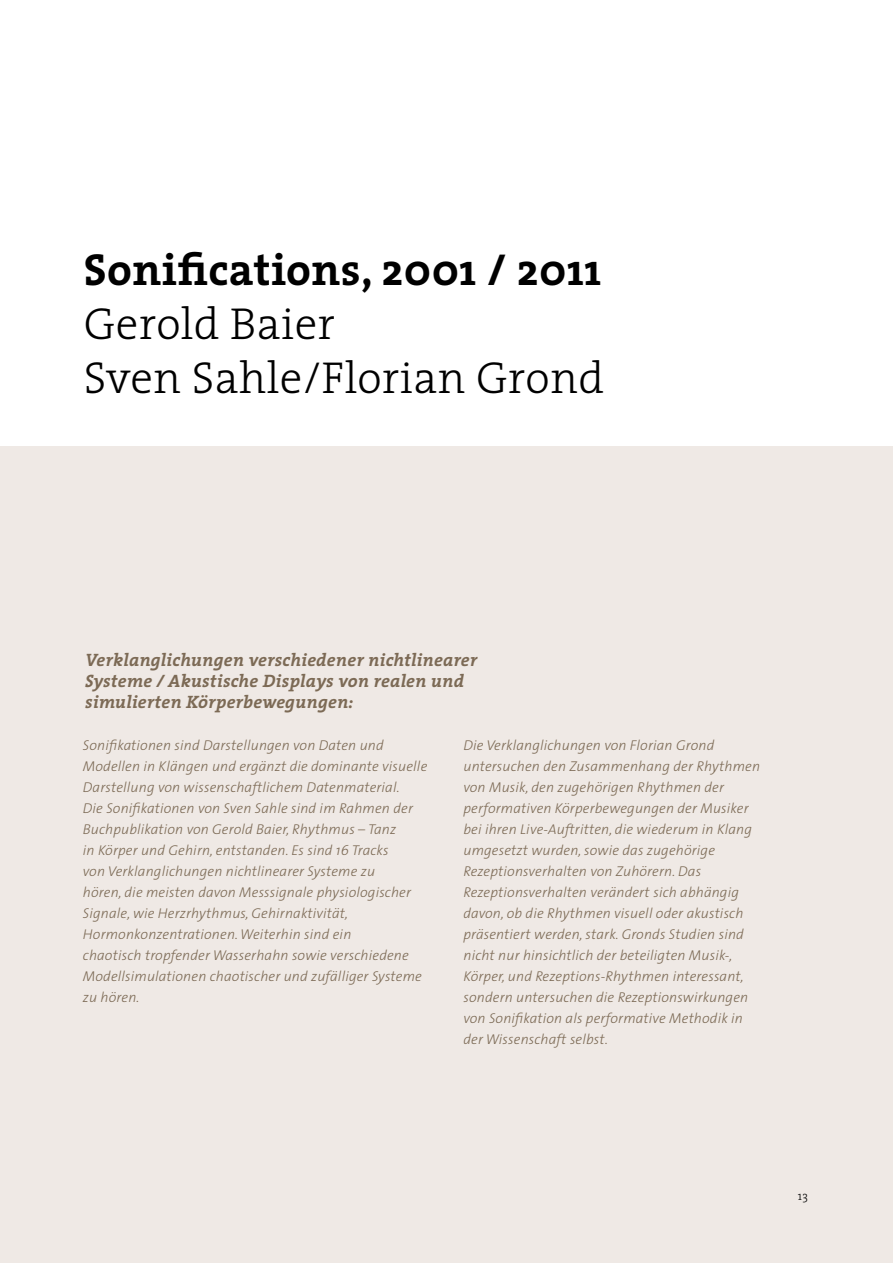
<style>
.page{position:relative;width:893px;height:1263px;background:#fff}
.page>*{position:absolute;margin:0;border:0;box-sizing:border-box;transform-origin:0 0}
.t1{font:300 45px/54px "The Serif";letter-spacing:.01em;color:#000}
.t2{font:700 45px "The Serif";letter-spacing:.01em;color:#000}
.t3{font:italic 700 18px/21px "The Serif";letter-spacing:.01em;color:#7c6a55}
.t4{font:italic 300 14.25px/21px "The Sans";letter-spacing:.01em;color:#7c6a55}
.t5{font:300 12px "The Serif";color:#000}
</style>
<div class="page">
<div style="left:0;top:446px;width:893px;height:817px;background:#efe9e5"></div>
<h1 class="t2" style="left:84px;top:232px;width:519px">Sonifications, 2001 / 2011</h1>
<h1 class="t1" style="left:84px;top:295px;width:521px">Gerold Baier<br>Sven Sahle/Florian Grond</h1>
<p class="t3" style="left:85px;top:649px;width:394px">Verklanglichungen verschiedener nichtlinearer<br>Systeme / Akustische Displays von realen und simulierten Körperbewegungen:</p>
<p class="t4" style="left:83px;top:735px;width:346px">Sonifikationen sind Darstellungen von Daten und Modellen in Klängen und ergänzt die dominante visuelle Darstellung von wissenschaftlichem Datenmaterial.<br>Die Sonifikationen von Sven Sahle sind im Rahmen der Buchpublikation von Gerold Baier, Rhythmus – Tanz<br>in Körper und Gehirn, entstanden. Es sind 16 Tracks<br>von Verklanglichungen nichtlinearer Systeme zu<br>hören, die meisten davon Messsignale physiologischer Signale, wie Herzrhythmus, Gehirnaktivität, Hormonkonzentrationen. Weiterhin sind ein<br>chaotisch tropfender Wasserhahn sowie verschiedene Modellsimulationen chaotischer und zufälliger Systeme zu hören.</p>
<p class="t4" style="left:463px;top:735px;width:298px">Die Verklanglichungen von Florian Grond untersuchen den Zusammenhang der Rhythmen von Musik, den zugehörigen Rhythmen der performativen Körperbewegungen der Musiker bei ihren Live-Auftritten, die wiederum in Klang umgesetzt wurden, sowie das zugehörige Rezeptionsverhalten von Zuhörern. Das Rezeptionsverhalten verändert sich abhängig davon, ob die Rhythmen visuell oder akustisch präsentiert werden, stark. Gronds Studien sind nicht nur hinsichtlich der beteiligten Musik-, Körper, und Rezeptions-Rhythmen interessant, sondern untersuchen die Rezeptionswirkungen von Sonifikation als performative Methodik in der Wissenschaft selbst.</p>
<p class="t5" style="left:798px;top:1185px;width:11px">13</p>
</div>
